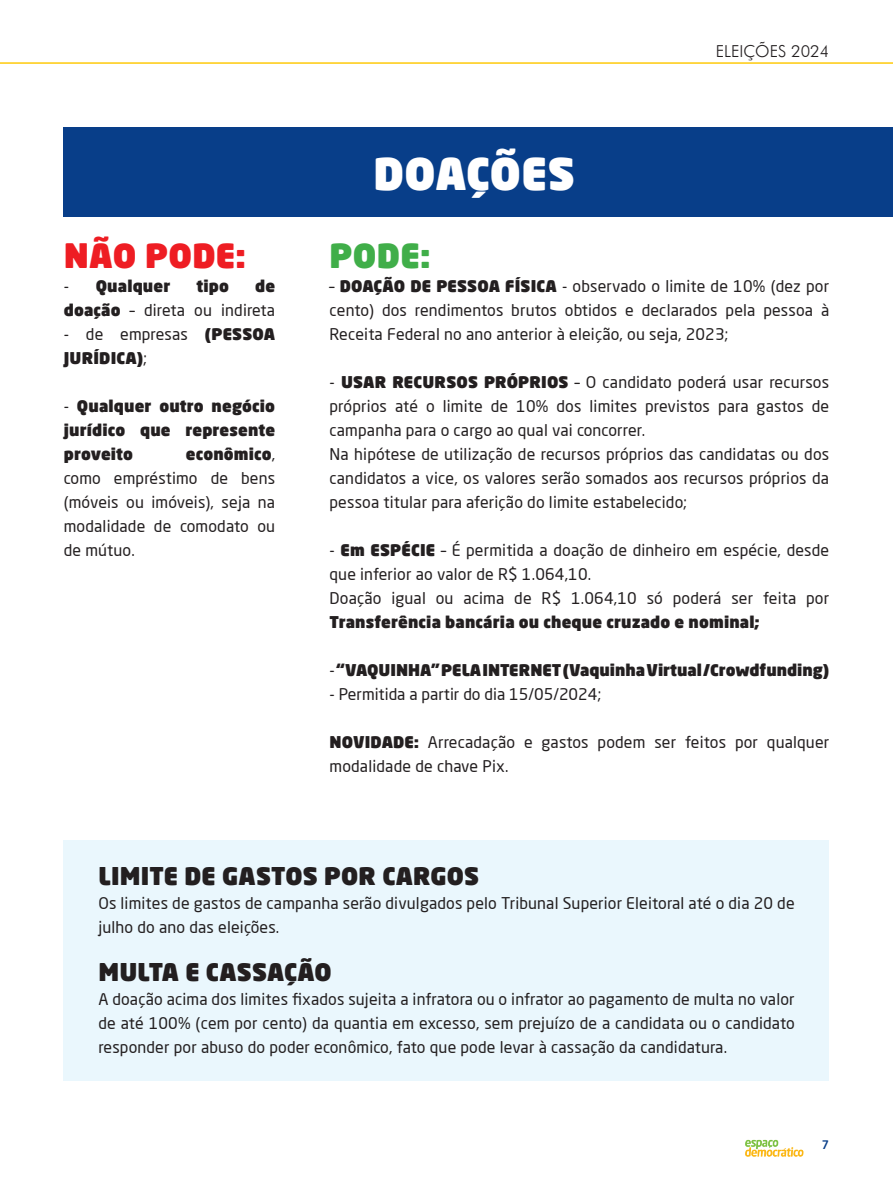
<style>
.page{position:relative;width:893px;height:1191px;background:#fff}
.page>*{position:absolute;margin:0;border:0;box-sizing:border-box;transform-origin:0 0}
.t1{font:900 43.5px "Neo Sans Pro";color:#fff}
.t2{font:900 33px "Neo Sans Pro";letter-spacing:.01em;color:#ee1d23}
.t3{font:900 33px "Neo Sans Pro";color:#40ae49}
.t4{font:900 24px "Neo Sans Pro";letter-spacing:.01em;color:#231f20}
.t5{font:300 16.5px "Futura BT";color:#231f20}
.t6{font:15.9px/24px "Neo Sans Pro";letter-spacing:.01em;color:#231f20;text-align:justify}
.t7{font:900 15.9px/24px "Neo Sans Pro";letter-spacing:.005em;color:#231f20}
.t8{font:500 11.55px "Neo Sans Pro";color:#083e89}
.s1{font-weight:400}
.s2{font-weight:900}
</style>
<div class="page">
<img style="left:745px;top:1139px;width:59px;height:17px">
<hr style="left:0;top:62px;width:893px;height:2px;background:#feca0a">
<div style="left:64px;top:840px;width:765px;height:240px;background:#eaf7fd"></div>
<div style="left:64px;top:128px;width:829px;height:89px;background:#083e89"></div>
<p class="t2" style="left:64px;top:233px;width:183px">NÃO PODE:</p>
<p class="t7" style="left:64px;top:273px;width:108px"><span class="s1">-</span> Qualquer</p>
<p class="t7" style="left:196px;top:273px;width:34px">tipo</p>
<p class="t6" style="left:64px;top:274px;width:213px;text-align:right"><span class="s2">de<br>doação</span> – direta ou indireta</p>
<p class="t7" style="left:64px;top:321px;width:213px"><span class="s1">- de empresas</span> (PESSOA<br>JURÍDICA)<span class="s1">;</span></p>
<p class="t7" style="left:64px;top:393px;width:213px;text-align:justify"><span class="s1">-</span> Qualquer outro negócio jurídico que represente proveito</p>
<p class="t6" style="left:64px;top:442px;width:213px;text-indent:122px"><span class="s2">econômico</span>, como empréstimo de bens (móveis ou imóveis), seja na modalidade de comodato ou de mútuo.</p>
<p class="t1" style="left:373px;top:145px;width:203px">DOAÇÕES</p>
<p class="t5" style="left:716px;top:41px;width:115px">ELEIÇÕES 2024</p>
<p class="t3" style="left:330px;top:233px;width:102px">PODE:</p>
<p class="t6" style="left:330px;top:274px;width:501px">– <span class="s2">DOAÇÃO DE PESSOA FÍSICA</span> - observado o limite de 10% (dez por cento) dos rendimentos brutos obtidos e declarados pela pessoa à Receita Federal no ano anterior à eleição, ou seja, 2023;</p>
<p class="t6" style="left:330px;top:370px;width:501px">- <span class="s2">USAR RECURSOS PRÓPRIOS</span> – O candidato poderá usar recursos próprios até o limite de 10% dos limites previstos para gastos de campanha para o cargo ao qual vai concorrer.</p>
<p class="t6" style="left:330px;top:442px;width:501px">Na hipótese de utilização de recursos próprios das candidatas ou dos candidatos a vice, os valores serão somados aos recursos próprios da pessoa titular para aferição do limite estabelecido;</p>
<p class="t6" style="left:330px;top:538px;width:501px">- <span class="s2">Em ESPÉCIE</span> – É permitida a doação de dinheiro em espécie, desde que inferior ao valor de R$ 1.064,10.</p>
<p class="t6" style="left:330px;top:586px;width:501px">Doação igual ou acima de R$ 1.064,10 só poderá ser feita por<br><span class="s2">Transferência bancária ou cheque cruzado e nominal;</span></p>
<p class="t7" style="left:330px;top:657px;width:501px"><span class="s1">-</span> “VAQUINHA” PELA INTERNET (Vaquinha Virtual /Crowdfunding)</p>
<p class="t6" style="left:330px;top:682px;width:273px">- Permitida a partir do dia 15/05/2024;</p>
<p class="t6" style="left:330px;top:730px;width:501px"><span class="s2">NOVIDADE:</span> Arrecadação e gastos podem ser feitos por qualquer modalidade de chave Pix.</p>
<p class="t4" style="left:98px;top:859px;width:382px">LIMITE DE GASTOS POR CARGOS</p>
<p class="t6" style="left:98px;top:890px;width:698px">Os limites de gastos de campanha serão divulgados pelo Tribunal Superior Eleitoral até o dia 20 de julho do ano das eleições.</p>
<p class="t4" style="left:98px;top:955px;width:235px">MULTA E CASSAÇÃO</p>
<p class="t6" style="left:98px;top:986px;width:698px">A doação acima dos limites fixados sujeita a infratora ou o infrator ao pagamento de multa no valor de até 100% (cem por cento) da quantia em excesso, sem prejuízo de a candidata ou o candidato responder por abuso do poder econômico, fato que pode levar à cassação da candidatura.</p>
<p class="t8" style="left:822px;top:1137px;width:9px">7</p>
</div>
